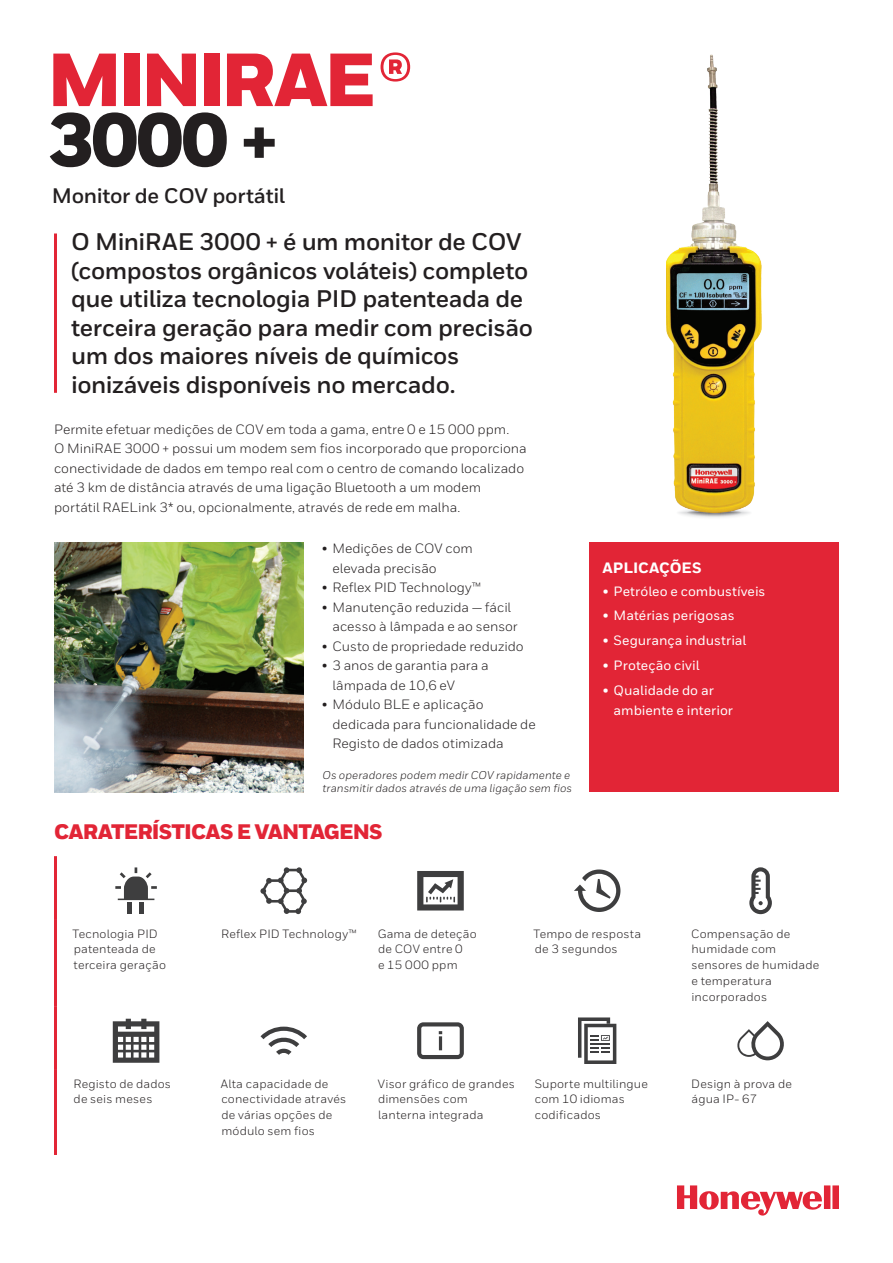
<style>
.page{position:relative;width:893px;height:1263px;background:#fff}
.page>*{position:absolute;margin:0;border:0;box-sizing:border-box;transform-origin:0 0}
.Title_50_40__T{font:900 75px "Honeywell Sans";letter-spacing:-.06em;color:#e22536}
.Title_50_40__T-2{font:900 75px "Honeywell Sans";color:#231f20}
.Intro_Body{font:700 24px/28.5px "Honeywell Sans";letter-spacing:-.02em;color:#231f20}
.Datasheet__Feature_H{font:900 21px "Honeywell Sans";letter-spacing:-.04em;color:#e22536}
.Subtitle__indent_for{font:700 21px "Honeywell Sans";letter-spacing:-.015em;color:#231f20}
.Red_Sidebar__Heading{font:800 15px "Honeywell Sans";letter-spacing:-.005em;color:#fff}
.Body__9_13_pt{font:13.5px/19.5px "Honeywell Sans";color:#231f20}
.t1{font:500 13.5px/19.5px "Honeywell Sans";color:#fff}
.Datasheet__Feature_B{font:12px/15.8px "Honeywell Sans";letter-spacing:.015em;color:#231f20}
.Caption__8_11{font:italic 11.25px/13.5px "Honeywell Sans";letter-spacing:.005em;color:#231f20}
</style>
<div class="page">
<div style="left:676px;top:506px;width:76px;height:14px;background:#f9f9f9;border-radius:50%"></div>
<svg style="left:686px;top:508px;width:56px;height:9px"></svg>
<img style="left:54px;top:543px;width:250px;height:249px">
<img style="left:666px;top:54px;width:96px;height:460px">
<svg style="left:677px;top:1185px;width:162px;height:31px"></svg>
<hr style="left:54px;top:856px;width:3px;height:64px;background:#e22536">
<hr style="left:54px;top:1006px;width:3px;height:64px;background:#e22536">
<hr style="left:54px;top:920px;width:3px;height:86px;background:#e22536">
<hr style="left:54px;top:1070px;width:3px;height:85px;background:#e22536">
<svg style="left:115px;top:867px;width:42px;height:33px"></svg>
<div style="left:127px;top:902px;width:5px;height:12px;background:#3e3e3f"></div>
<div style="left:139px;top:902px;width:5px;height:12px;background:#3e3e3f"></div>
<svg style="left:260px;top:867px;width:47px;height:47px"></svg>
<svg style="left:417px;top:871px;width:47px;height:39px"></svg>
<svg style="left:574px;top:869px;width:46px;height:43px"></svg>
<svg style="left:749px;top:867px;width:23px;height:47px"></svg>
<svg style="left:113px;top:1019px;width:46px;height:44px"></svg>
<svg style="left:260px;top:1027px;width:47px;height:28px"></svg>
<svg style="left:417px;top:1022px;width:47px;height:37px"></svg>
<svg style="left:578px;top:1017px;width:38px;height:47px"></svg>
<svg style="left:737px;top:1021px;width:47px;height:39px"></svg>
<hr style="left:54px;top:233px;width:3px;height:160px;background:#e22536">
<div style="left:589px;top:543px;width:250px;height:249px;background:#e22536"></div>
<p class="Title_50_40__T" style="left:47px;top:34px;width:368px">MINIRAE ®</p>
<p class="Title_50_40__T-2" style="left:47px;top:94px;width:233px">3000 +</p>
<p class="Subtitle__indent_for" style="left:52px;top:183px;width:235px">Monitor de COV portátil</p>
<p class="Intro_Body" style="left:71px;top:228px;width:463px">O MiniRAE 3000 + é um monitor de COV (compostos orgânicos voláteis) completo que utiliza tecnologia PID patenteada de terceira geração para medir com precisão um dos maiores níveis de químicos ionizáveis disponíveis no mercado.</p>
<p class="Body__9_13_pt" style="left:54px;top:419px;width:474px">Permite efetuar medições de COV em toda a gama, entre 0 e 15 000 ppm.<br>O MiniRAE 3000 + possui um modem sem fios incorporado que proporciona conectividade de dados em tempo real com o centro de comando localizado até 3 km de distância através de uma ligação Bluetooth a um modem portátil RAELink 3* ou, opcionalmente, através de rede em malha.</p>
<p class="Body__9_13_pt" style="left:332px;top:539px;width:142px;text-indent:-11px">• Medições de COV com elevada precisão</p>
<p class="Body__9_13_pt" style="left:322px;top:578px;width:161px">• Reflex PID Technology™</p>
<p class="Body__9_13_pt" style="left:332px;top:597px;width:187px;text-indent:-11px">• Manutenção reduzida — fácil acesso à lâmpada e ao sensor</p>
<p class="Body__9_13_pt" style="left:322px;top:636px;width:204px">• Custo de propriedade reduzido</p>
<p class="Body__9_13_pt" style="left:332px;top:656px;width:158px;text-indent:-11px">• 3 anos de garantia para a lâmpada de 10,6 eV</p>
<p class="Body__9_13_pt" style="left:332px;top:695px;width:205px;text-indent:-11px">• Módulo BLE e aplicação dedicada para funcionalidade de<br>Registo de dados otimizada</p>
<p class="Caption__8_11" style="left:322px;top:768px;width:251px">Os operadores podem medir COV rapidamente e transmitir dados através de uma ligação sem fios</p>
<p class="Datasheet__Feature_H" style="left:54px;top:819px;width:330px">CARATERÍSTICAS E VANTAGENS</p>
<p class="Red_Sidebar__Heading" style="left:603px;top:559px;width:101px">APLICAÇÕES</p>
<p class="t1" style="left:603px;top:581px;width:164px">• Petróleo e combustíveis</p>
<p class="t1" style="left:603px;top:606px;width:134px">• Matérias perigosas</p>
<p class="t1" style="left:603px;top:631px;width:145px">• Segurança industrial</p>
<p class="t1" style="left:603px;top:656px;width:98px">• Proteção civil</p>
<p class="t1" style="left:614px;top:681px;width:121px;text-indent:-11px">• Qualidade do ar ambiente e interior</p>
<p class="Datasheet__Feature_B" style="left:73px;top:926px;width:95px">Tecnologia PID patenteada de terceira geração</p>
<p class="Datasheet__Feature_B" style="left:221px;top:926px;width:137px">Reflex PID Technology™</p>
<p class="Datasheet__Feature_B" style="left:378px;top:926px;width:101px">Gama de deteção de COV entre 0<br>e 15 000 ppm</p>
<p class="Datasheet__Feature_B" style="left:534px;top:926px;width:109px">Tempo de resposta de 3 segundos</p>
<p class="Datasheet__Feature_B" style="left:691px;top:926px;width:130px">Compensação de humidade com sensores de humidade e temperatura incorporados</p>
<p class="Datasheet__Feature_B" style="left:73px;top:1076px;width:99px">Registo de dados de seis meses</p>
<p class="Datasheet__Feature_B" style="left:221px;top:1076px;width:127px">Alta capacidade de conectividade através de várias opções de módulo sem fios</p>
<p class="Datasheet__Feature_B" style="left:378px;top:1076px;width:139px">Visor gráfico de grandes dimensões com lanterna integrada</p>
<p class="Datasheet__Feature_B" style="left:535px;top:1076px;width:115px">Suporte multilingue com 10 idiomas codificados</p>
<p class="Datasheet__Feature_B" style="left:691px;top:1076px;width:102px">Design à prova de água IP- 67</p>
</div>
